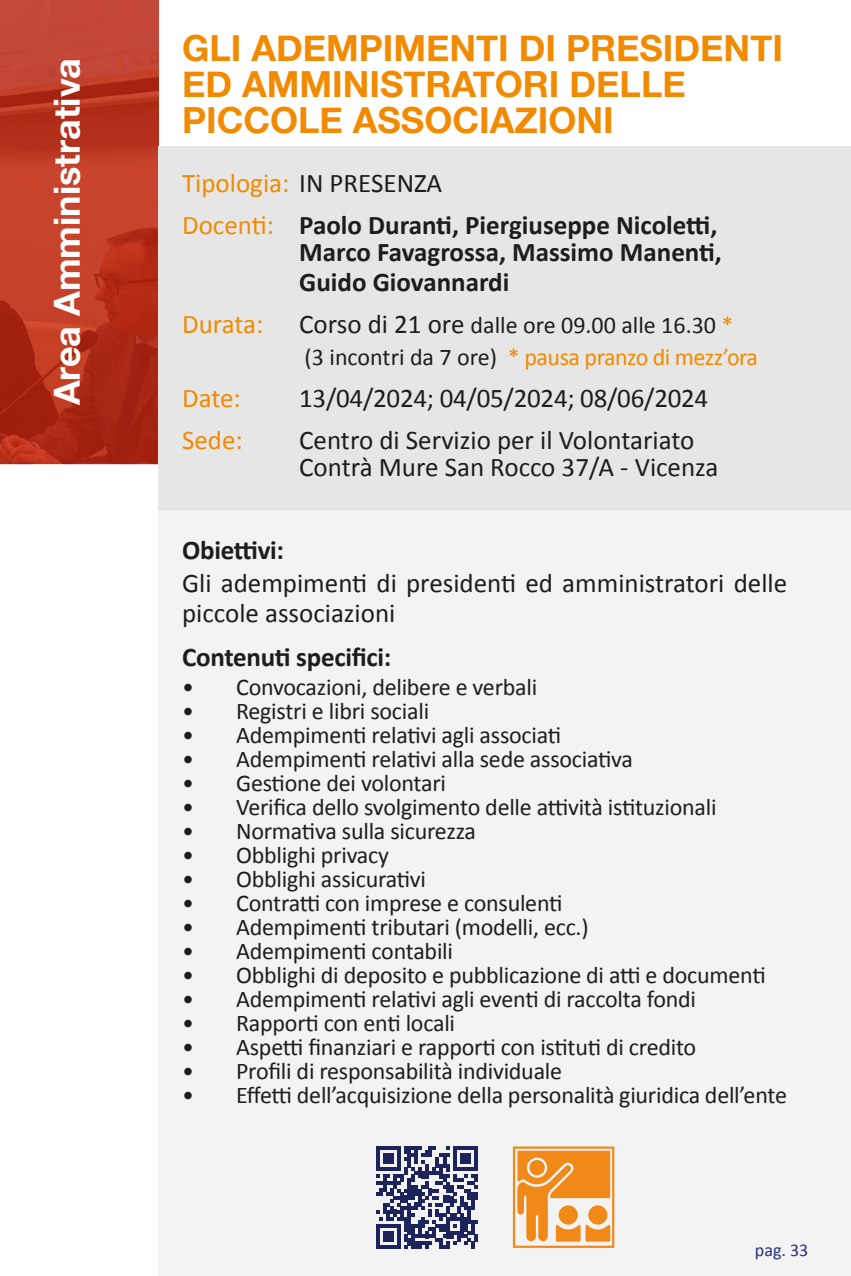
<style>
.page{position:relative;width:851px;height:1276px;background:#fff}
.page>*{position:absolute;margin:0;border:0;box-sizing:border-box;transform-origin:0 0}
.t1{font:700 36px/36px "Helvetica Neue";color:#f28a00}
.t2{font:700 36px "Helvetica Neue";color:#fff}
.t3{font:27px/30px "Calibri";color:#1d1d1b}
.t4{font:700 27px/42px "Calibri";color:#1d1d1b}
.t5{font:27px "Calibri";color:#f28a00}
.t6{font:24px/32.4px "Calibri";letter-spacing:-.01em;color:#1d1d1b}
.t7{font:18px "Calibri";color:#283583}
.s1{font-weight:400;color:#f28a00}
.s2{font-weight:400}
.s3{font-size:27px}
.s4{color:#f28a00}
</style>
<div class="page">
<img style="left:0;top:0;width:158px;height:464px">
<div style="left:158px;top:146px;width:692px;height:363px;background:#e6e6e6"></div>
<div style="left:158px;top:509px;width:692px;height:767px;background:#f3f3f3"></div>
<svg style="left:513px;top:1146px;width:101px;height:101px"></svg>
<svg style="left:376px;top:1146px;width:102px;height:102px"></svg>
<h1 class="t2" style="left:45px;top:405px;width:349px;rotate:-90deg">Area Amministrativa</h1>
<h1 class="t1" style="left:182px;top:29px;width:602px">GLI ADEMPIMENTI DI PRESIDENTI<br>ED AMMINISTRATORI DELLE<br>PICCOLE ASSOCIAZIONI</h1>
<p class="t4" style="left:182px;top:164px;width:536px"><span class="s1">Tipologia:</span> <span class="s2">IN PRESENZA<br></span><span class="s1">Docenti:</span> Paolo Duranti, Piergiuseppe Nicoletti,</p>
<p class="t4" style="left:299px;top:239px;width:424px;line-height:30px">Marco Favagrossa, Massimo Manenti,<br>Guido Giovannardi</p>
<p class="t5" style="left:182px;top:313px;width:83px">Durata:</p>
<p class="t6" style="left:299px;top:311px;width:460px"><span class="s3">Corso di 21 ore</span> dalle ore 09.00 alle 16.30 <span class="s4">* </span>(3 incontri da 7 ore) <span class="s4">* pausa pranzo di mezz’ora</span></p>
<p class="t5" style="left:182px;top:387px;width:60px">Date:</p>
<p class="t3" style="left:299px;top:386px;width:410px">13/04/2024; 04/05/2024; 08/06/2024</p>
<p class="t5" style="left:182px;top:429px;width:62px">Sede:</p>
<p class="t3" style="left:299px;top:429px;width:420px;line-height:27px">Centro di Servizio per il Volontariato<br>Contrà Mure San Rocco 37/A - Vicenza</p>
<p class="t4" style="left:182px;top:531px;width:103px">Obiettivi:</p>
<p class="t3" style="left:182px;top:570px;width:606px">Gli adempimenti di presidenti ed amministratori delle piccole associazioni</p>
<p class="t4" style="left:182px;top:638px;width:211px">Contenuti specifici:</p>
<p class="t6" style="left:182px;top:672px;width:356px">• Convocazioni, delibere e verbali</p>
<p class="t6" style="left:182px;top:696px;width:248px">• Registri e libri sociali</p>
<p class="t6" style="left:182px;top:720px;width:380px">• Adempimenti relativi agli associati</p>
<p class="t6" style="left:182px;top:744px;width:452px">• Adempimenti relativi alla sede associativa</p>
<p class="t6" style="left:182px;top:768px;width:265px">• Gestione dei volontari</p>
<p class="t6" style="left:182px;top:792px;width:536px">• Verifica dello svolgimento delle attività istituzionali</p>
<p class="t6" style="left:182px;top:816px;width:295px">• Normativa sulla sicurezza</p>
<p class="t6" style="left:182px;top:840px;width:208px">• Obblighi privacy</p>
<p class="t6" style="left:182px;top:864px;width:245px">• Obblighi assicurativi</p>
<p class="t6" style="left:182px;top:888px;width:382px">• Contratti con imprese e consulenti</p>
<p class="t6" style="left:182px;top:912px;width:408px">• Adempimenti tributari (modelli, ecc.)</p>
<p class="t6" style="left:182px;top:936px;width:272px">• Adempimenti contabili</p>
<p class="t6" style="left:182px;top:960px;width:585px">• Obblighi di deposito e pubblicazione di atti e documenti</p>
<p class="t6" style="left:182px;top:984px;width:515px">• Adempimenti relativi agli eventi di raccolta fondi</p>
<p class="t6" style="left:182px;top:1008px;width:274px">• Rapporti con enti locali</p>
<p class="t6" style="left:182px;top:1032px;width:515px">• Aspetti finanziari e rapporti con istituti di credito</p>
<p class="t6" style="left:182px;top:1056px;width:381px">• Profili di responsabilità individuale</p>
<p class="t6" style="left:182px;top:1080px;width:606px">• Effetti dell’acquisizione della personalità giuridica dell’ente</p>
<p class="t7" style="left:754px;top:1242px;width:55px">pag. 33</p>
</div>
